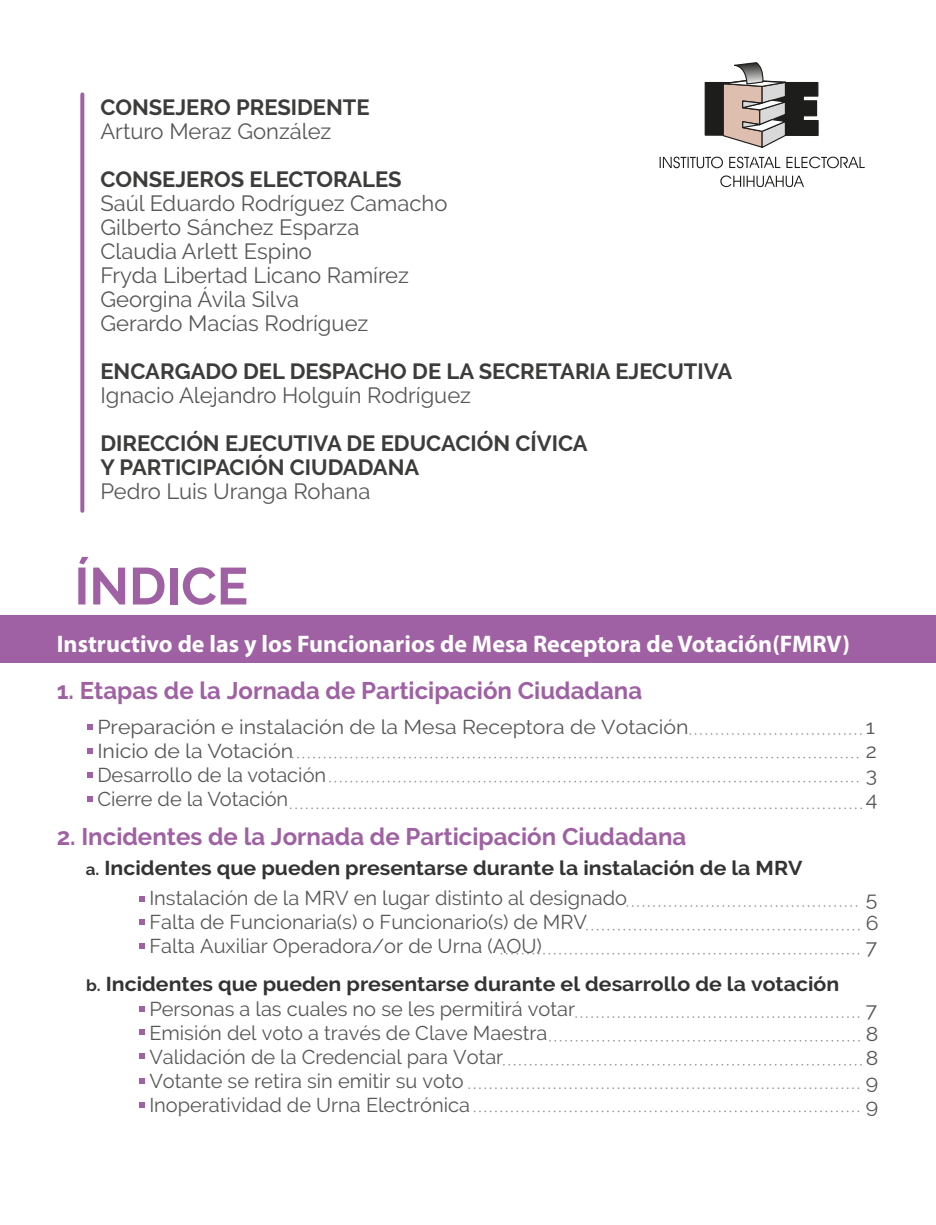
<style>
.page{position:relative;width:936px;height:1225px;background:#fff}
.page>*{position:absolute;margin:0;border:0;box-sizing:border-box;transform-origin:0 0}
.t1{font:700 52px "Raleway";color:#9f61a3}
.t2{font:700 24px "Raleway";color:#9f61a3}
.t3{font:700 24px "Myriad Pro";color:#fff}
.t4{font:22px/24px "Raleway";color:#575756}
.t5{font:700 22px/24px "Raleway";color:#3c3c3b}
.t6{font:20px/24px "Raleway";color:#575756}
.t7{font:700 20px "Raleway";color:#333;scale:1.06 1}
.t8{font:20px/24px "Raleway";color:#575756;scale:1.06 1}
.s1{font-size:16px}
</style>
<div class="page">
<svg style="left:704px;top:62px;width:115px;height:86px"></svg>
<svg style="left:659px;top:157px;width:205px;height:30px"></svg>
<div style="left:0;top:615px;width:935px;height:48px;background:#9f61a3"></div>
<svg style="left:690px;top:733px;width:171px;height:2px"></svg>
<svg style="left:292px;top:756px;width:567px;height:2px"></svg>
<svg style="left:330px;top:780px;width:529px;height:2px"></svg>
<svg style="left:291px;top:807px;width:570px;height:2px"></svg>
<svg style="left:576px;top:1016px;width:284px;height:2px"></svg>
<svg style="left:550px;top:1040px;width:310px;height:1px"></svg>
<svg style="left:503px;top:1064px;width:358px;height:1px"></svg>
<svg style="left:469px;top:1087px;width:390px;height:2px"></svg>
<svg style="left:474px;top:1110px;width:386px;height:2px"></svg>
<svg style="left:80px;top:94px;width:4px;height:417px;background:#a76eaa"></svg>
<svg style="left:87px;top:724px;width:6px;height:6px"></svg>
<svg style="left:139px;top:896px;width:6px;height:5px"></svg>
<svg style="left:139px;top:919px;width:6px;height:5px"></svg>
<svg style="left:139px;top:943px;width:6px;height:6px"></svg>
<svg style="left:139px;top:1006px;width:6px;height:5px"></svg>
<svg style="left:139px;top:1029px;width:6px;height:6px"></svg>
<svg style="left:139px;top:1053px;width:6px;height:6px"></svg>
<svg style="left:139px;top:1078px;width:6px;height:6px"></svg>
<svg style="left:139px;top:1102px;width:6px;height:5px"></svg>
<svg style="left:87px;top:748px;width:6px;height:6px"></svg>
<svg style="left:87px;top:772px;width:6px;height:5px"></svg>
<svg style="left:87px;top:796px;width:6px;height:6px"></svg>
<svg style="left:627px;top:905px;width:231px;height:2px"></svg>
<svg style="left:587px;top:929px;width:273px;height:1px"></svg>
<svg style="left:501px;top:953px;width:359px;height:1px"></svg>
<p class="t5" style="left:100px;top:96px;width:271px">CONSEJERO PRESIDENTE</p>
<p class="t4" style="left:100px;top:119px;width:232px">Arturo Meraz González</p>
<p class="t5" style="left:100px;top:168px;width:302px">CONSEJEROS ELECTORALES</p>
<p class="t4" style="left:100px;top:191px;width:348px">Saúl Eduardo Rodríguez Camacho<br>Gilberto Sánchez Esparza<br>Claudia Arlett Espino<br>Fryda Libertad Licano Ramírez<br>Georgina Ávila Silva<br>Gerardo Macías Rodríguez</p>
<p class="t5" style="left:100px;top:360px;width:633px">ENCARGADO DEL DESPACHO DE LA SECRETARIA EJECUTIVA</p>
<p class="t4" style="left:100px;top:383px;width:372px">Ignacio Alejandro Holguín Rodríguez</p>
<p class="t5" style="left:100px;top:432px;width:489px">DIRECCIÓN EJECUTIVA DE EDUCACIÓN CÍVICA<br>Y PARTICIPACIÓN CIUDADANA</p>
<p class="t4" style="left:100px;top:479px;width:271px">Pedro Luis Uranga Rohana</p>
<h1 class="t1" style="left:74px;top:556px;width:175px">ÍNDICE</h1>
<p class="t3" style="left:57px;top:628px;width:794px">Instructivo de las y los Funcionarios de Mesa Receptora de Votación(FMRV)</p>
<p class="t2" style="left:57px;top:677px;width:587px">1. Etapas de la Jornada de Participación Ciudadana</p>
<p class="t8" style="left:97px;top:715px;width:559px">Preparación e instalación de la Mesa Receptora de Votación<br>Inicio de la Votación<br>Desarrollo de la votación<br>Cierre de la Votación</p>
<p class="t8" style="left:865px;top:715px;width:12px">1<br>2<br>3<br>4</p>
<p class="t2" style="left:57px;top:822px;width:631px">2. Incidentes de la Jornada de Participación Ciudadana</p>
<p class="t7" style="left:86px;top:856px;width:677px"><span class="s1">a.</span> Incidentes que pueden presentarse durante la instalación de la MRV</p>
<p class="t6" style="left:149px;top:886px;width:479px">Instalación de la MRV en lugar distinto al designado<br>Falta de Funcionaria(s) o Funcionario(s) de MRV<br>Falta Auxiliar Operadora/or de Urna (AOU)</p>
<p class="t7" style="left:86px;top:972px;width:712px"><span class="s1">b.</span> Incidentes que pueden presentarse durante el desarrollo de la votación</p>
<p class="t6" style="left:149px;top:997px;width:427px">Personas a las cuales no se les permitirá votar Emisión del voto a través de Clave Maestra Validación de la Credencial para Votar Votante se retira sin emitir su voto Inoperatividad de Urna Electrónica</p>
<p class="t8" style="left:865px;top:887px;width:14px;text-align:justify">5<br>6<br>7</p>
<p class="t8" style="left:865px;top:998px;width:13px;text-align:justify">7<br>8<br>8<br>9<br>9</p>
</div>
